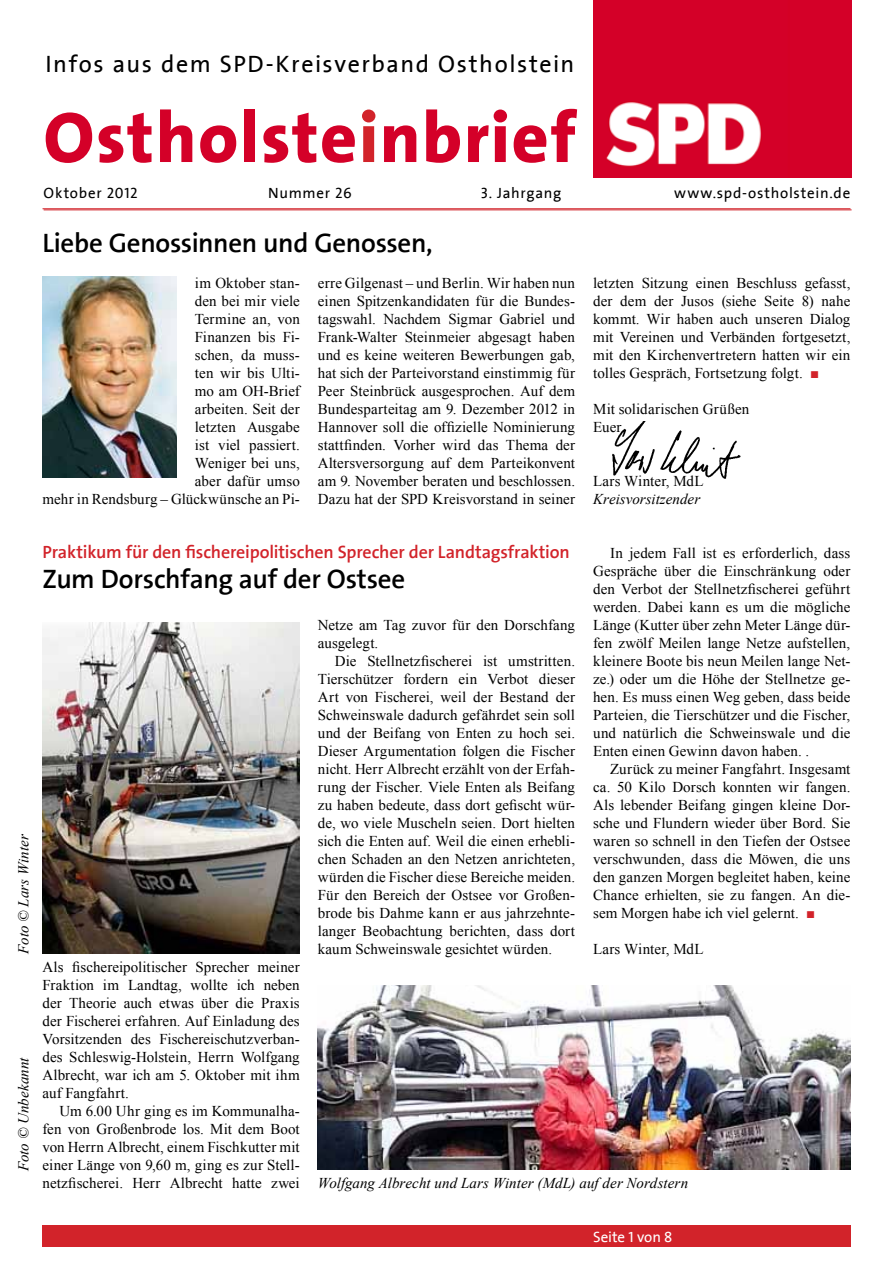
<style>
.page{position:relative;width:893px;height:1263px;background:#fff}
.page>*{position:absolute;margin:0;border:0;box-sizing:border-box;transform-origin:0 0}
.t1{font:800 72px "The Sans";letter-spacing:.02em;color:#d40028}
.t2{font:700 27px "SPD2002 The Sans";letter-spacing:-.01em;color:#000}
.t3{font:24px "SPD2002 The Sans";letter-spacing:.065em;color:#000}
.t4{font:700 18px "SPD2002 The Sans";letter-spacing:-.01em;color:#d2232a}
.t5{font:15px/18px "Times New Roman";letter-spacing:.005em;color:#000;text-align:justify}
.t6{font:italic 15px "Times New Roman";letter-spacing:.005em;color:#000}
.t7{font:15px "SPD2002 The Sans";letter-spacing:.045em;color:#000}
.t8{font:15px "SPD2002 The Sans";letter-spacing:-.005em;color:#fff}
.s1{color:#d2232a}
</style>
<div class="page">
<div style="left:42px;top:1225px;width:809px;height:22px;background:#d2232a"></div>
<div style="left:594px;top:0;width:258px;height:177px;background:#d40028"></div>
<hr style="left:44px;top:209px;width:808px;height:1px;background:#d2232a">
<img style="left:606px;top:102px;width:156px;height:65px">
<hr style="left:43px;top:208px;width:807px;height:1px;background:#d2232a">
<img style="left:43px;top:277px;width:134px;height:200px">
<img style="left:612px;top:421px;width:129px;height:58px">
<img style="left:43px;top:622px;width:256px;height:331px">
<img style="left:318px;top:985px;width:532px;height:185px">
<h3 class="t3" style="left:45px;top:51px;width:530px">Infos aus dem SPD-Kreisverband Ostholstein</h3>
<h1 class="t1" style="left:44px;top:91px;width:534px">Ostholste<span class="s1">i</span>nbrief</h1>
<p class="t7" style="left:44px;top:185px;width:96px">Oktober 2012</p>
<p class="t7" style="left:268px;top:185px;width:85px">Nummer 26</p>
<p class="t7" style="left:481px;top:185px;width:82px">3. Jahrgang</p>
<p class="t7" style="left:674px;top:185px;width:178px">www.spd-ostholstein.de</p>
<h2 class="t2" style="left:43px;top:229px;width:392px">Liebe Genossinnen und Genossen,</h2>
<p class="t5" style="left:43px;top:274px;width:259px;text-align:right">im Oktober stan-<br>den bei mir viele<br>Termine an, von<br>Finanzen bis Fi-<br>schen, da muss-<br>ten wir bis Ulti-<br>mo am OH-Brief<br>arbeiten. Seit der<br>letzten Ausgabe<br>ist viel passiert.<br>Weniger bei uns,<br>aber dafür umso<br>mehr in Rendsburg – Glückwünsche an Pi-</p>
<p class="t5" style="left:593px;top:274px;width:259px">letzten Sitzung einen Beschluss gefasst, der dem der Jusos (siehe Seite 8) nahe kommt. Wir haben auch unseren Dialog mit Vereinen und Verbänden fortgesetzt, mit den Kirchenvertretern hatten wir ein tolles Gespräch, Fortsetzung folgt. <span class="s1">■</span></p>
<p class="t5" style="left:318px;top:274px;width:259px">erre Gilgenast – und Berlin. Wir haben nun einen Spitzenkandidaten für die Bundes&shy;tagswahl. Nachdem Sigmar Gabriel und Frank-Walter Steinmeier abgesagt haben und es keine weiteren Bewerbungen gab, hat sich der Parteivorstand einstimmig für Peer Steinbrück ausgesprochen. Auf dem Bundesparteitag am 9. Dezember 2012 in Hannover soll die offizielle Nominierung stattfinden. Vorher wird das Thema der Altersversorgung auf dem Parteikonvent am 9. November beraten und beschlossen.<br>Dazu hat der SPD Kreisvorstand in seiner</p>
<p class="t5" style="left:593px;top:400px;width:158px">Mit solidarischen Grüßen<br>Euer</p>
<p class="t5" style="left:593px;top:472px;width:112px">Lars Winter, MdL</p>
<p class="t6" style="left:593px;top:489px;width:109px">Kreisvorsitzender</p>
<p class="t6" style="left:13px;top:953px;width:121px;rotate:-90deg">Foto © Lars Winter</p>
<p class="t6" style="left:13px;top:1171px;width:115px;rotate:-90deg">Foto © Unbekannt</p>
<p class="t4" style="left:43px;top:542px;width:529px">Praktikum für den fischereipolitischen Sprecher der Landtagsfraktion</p>
<h2 class="t2" style="left:43px;top:564px;width:364px">Zum Dorschfang auf der Ostsee</h2>
<p class="t5" style="left:318px;top:616px;width:259px">Netze am Tag zuvor für den Dorschfang ausgelegt.</p>
<p class="t5" style="left:318px;top:652px;width:259px;text-indent:17px">Die Stellnetzfischerei ist umstritten.<br>Tierschützer fordern ein Verbot dieser Art von Fischerei, weil der Bestand der Schweinswale dadurch gefährdet sein soll und der Beifang von Enten zu hoch sei.<br>Dieser Argumentation folgen die Fischer nicht. Herr Albrecht erzählt von der Erfah&shy;rung der Fischer. Viele Enten als Beifang zu haben bedeute, dass dort gefischt wür&shy;de, wo viele Muscheln seien. Dort hielten sich die Enten auf. Weil die einen erhebli&shy;chen Schaden an den Netzen anrichteten, würden die Fischer diese Bereiche meiden.<br>Für den Bereich der Ostsee vor Großen&shy;brode bis Dahme kann er aus jahrzehnte&shy;langer Beobachtung berichten, dass dort kaum Schweinswale gesichtet würden.</p>
<p class="t5" style="left:593px;top:544px;width:259px;text-indent:17px">In jedem Fall ist es erforderlich, dass Gespräche über die Einschränkung oder den Verbot der Stellnetzfischerei geführt werden. Dabei kann es um die mögliche Länge (Kutter über zehn Meter Länge dür&shy;fen zwölf Meilen lange Netze aufstellen, kleinere Boote bis neun Meilen lange Net&shy;ze.) oder um die Höhe der Stellnetze ge&shy;hen. Es muss einen Weg geben, dass beide Parteien, die Tierschützer und die Fischer, und natürlich die Schweinswale und die Enten einen Gewinn davon haben. .</p>
<p class="t5" style="left:593px;top:760px;width:259px;text-indent:17px">Zurück zu meiner Fangfahrt. Insgesamt ca. 50 Kilo Dorsch konnten wir fangen.<br>Als lebender Beifang gingen kleine Dor&shy;sche und Flundern wieder über Bord. Sie waren so schnell in den Tiefen der Ostsee verschwunden, dass die Möwen, die uns den ganzen Morgen begleitet haben, keine Chance erhielten, sie zu fangen. An die&shy;sem Morgen habe ich viel gelernt. <span class="s1">■</span></p>
<p class="t5" style="left:593px;top:940px;width:112px">Lars Winter, MdL</p>
<p class="t5" style="left:43px;top:958px;width:259px">Als fischereipolitischer Sprecher meiner Fraktion im Landtag, wollte ich neben der Theorie auch etwas über die Praxis der Fischerei erfahren. Auf Einladung des Vorsitzenden des Fischereischutzverban&shy;des Schleswig-Holstein, Herrn Wolfgang Albrecht, war ich am 5. Oktober mit ihm auf Fangfahrt.</p>
<p class="t5" style="left:43px;top:1102px;width:259px;text-indent:17px">Um 6.00 Uhr ging es im Kommunalha&shy;fen von Großenbrode los. Mit dem Boot von Herrn Albrecht, einem Fischkutter mit einer Länge von 9,60 m, ging es zur Stell&shy;netzfischerei. Herr Albrecht hatte zwei</p>
<p class="t6" style="left:318px;top:1173px;width:372px">Wolfgang Albrecht und Lars Winter (MdL) auf der Nordstern</p>
<p class="t8" style="left:593px;top:1229px;width:81px">Seite 1 von 8</p>
</div>
